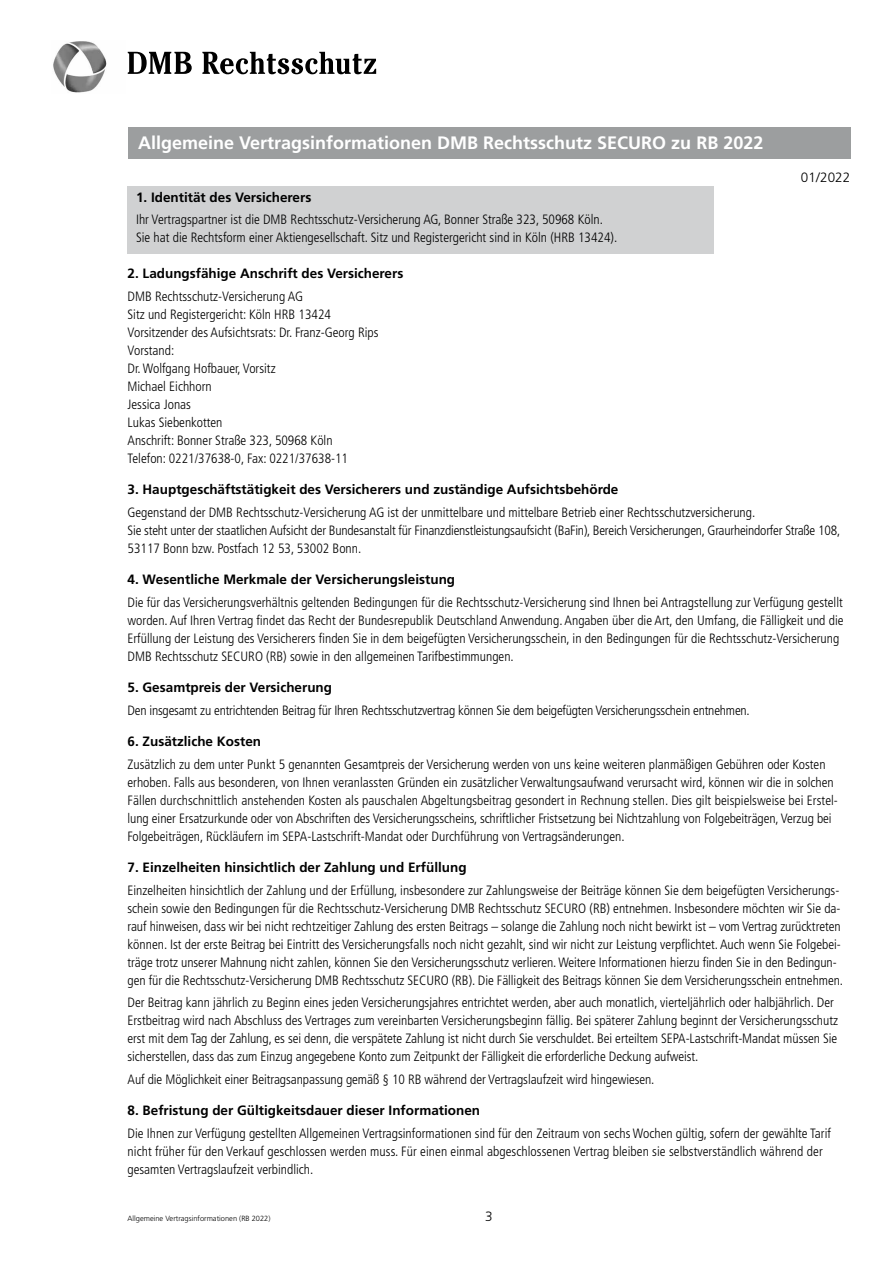
<style>
.page{position:relative;width:893px;height:1263px;background:#fff}
.page>*{position:absolute;margin:0;border:0;box-sizing:border-box;transform-origin:0 0}
.t1{font:700 18px "Frutiger";color:#fff}
.t2{font:300 condensed 13.5px/18px "Frutiger";color:#000}
.t3{font:700 13.5px "Frutiger";color:#000}
.t4{font:300 13.5px "Frutiger";letter-spacing:.01em;color:#000}
.t5{font:300 7.5px "Frutiger";color:#000}
</style>
<div class="page">
<div style="left:128px;top:128px;width:722px;height:31px;background:#9c9e9f"></div>
<div style="left:128px;top:187px;width:586px;height:67px;background:#d0d1d2"></div>
<svg style="left:128px;top:52px;width:64px;height:22px"></svg>
<svg style="left:202px;top:52px;width:174px;height:22px"></svg>
<img style="left:53px;top:41px;width:54px;height:52px">
<h1 class="t1" style="left:138px;top:132px;width:627px">Allgemeine Vertragsinformationen DMB Rechtsschutz SECURO zu RB 2022</h1>
<p class="t4" style="left:801px;top:170px;width:51px">01/2022</p>
<p class="t3" style="left:136px;top:189px;width:177px">1. Identität des Versicherers</p>
<p class="t2" style="left:136px;top:211px;width:483px">Ihr Vertragspartner ist die DMB Rechtsschutz-Versicherung AG, Bonner Straße 323, 50968 Köln.<br>Sie hat die Rechtsform einer Aktiengesellschaft. Sitz und Registergericht sind in Köln (HRB 13424).</p>
<p class="t3" style="left:128px;top:266px;width:277px">2. Ladungsfähige Anschrift des Versicherers</p>
<p class="t2" style="left:128px;top:287px;width:253px">DMB Rechtsschutz-Versicherung AG<br>Sitz und Registergericht: Köln HRB 13424<br>Vorsitzender des Aufsichtsrats: Dr. Franz-Georg Rips<br>Vorstand:<br>Dr. Wolfgang Hofbauer, Vorsitz<br>Michael Eichhorn<br>Jessica Jonas<br>Lukas Siebenkotten<br>Anschrift: Bonner Straße 323, 50968 Köln<br>Telefon: 0221/37638-0, Fax: 0221/37638-11</p>
<p class="t3" style="left:128px;top:482px;width:492px">3. Hauptgeschäftstätigkeit des Versicherers und zuständige Aufsichtsbehörde</p>
<p class="t2" style="left:128px;top:503px;width:714px">Gegenstand der DMB Rechtsschutz-Versicherung AG ist der unmittelbare und mittelbare Betrieb einer Rechtsschutzversicherung.<br>Sie steht unter der staatlichen Aufsicht der Bundesanstalt für Finanzdienstleistungsaufsicht (BaFin), Bereich Versicherungen, Graurheindorfer Straße 108,<br>53117 Bonn bzw. Postfach 12 53, 53002 Bonn.</p>
<p class="t3" style="left:128px;top:572px;width:329px">4. Wesentliche Merkmale der Versicherungsleistung</p>
<p class="t2" style="left:128px;top:593px;width:717px">Die für das Versicherungsverhältnis geltenden Bedingungen für die Rechtsschutz-Versicherung sind Ihnen bei Antragstellung zur Verfügung gestellt worden. Auf Ihren Vertrag findet das Recht der Bundesrepublik Deutschland Anwendung. Angaben über die Art, den Umfang, die Fälligkeit und die Erfüllung der Leistung des Versicherers finden Sie in dem beigefügten Versicherungsschein, in den Bedingungen für die Rechtsschutz-Versicherung DMB Rechtsschutz SECURO (RB) sowie in den allgemeinen Tarifbestimmungen.</p>
<p class="t3" style="left:128px;top:680px;width:206px">5. Gesamtpreis der Versicherung</p>
<p class="t2" style="left:128px;top:701px;width:624px">Den insgesamt zu entrichtenden Beitrag für Ihren Rechtsschutzvertrag können Sie dem beigefügten Versicherungsschein entnehmen.</p>
<p class="t3" style="left:128px;top:734px;width:135px">6. Zusätzliche Kosten</p>
<p class="t2" style="left:128px;top:755px;width:712px">Zusätzlich zu dem unter Punkt 5 genannten Gesamtpreis der Versicherung werden von uns keine weiteren planmäßigen Gebühren oder Kosten erhoben. Falls aus besonderen, von Ihnen veranlassten Gründen ein zusätzlicher Verwaltungsaufwand verursacht wird, können wir die in solchen Fällen durchschnittlich anstehenden Kosten als pauschalen Abgeltungsbeitrag gesondert in Rechnung stellen. Dies gilt beispielsweise bei Erstel&shy;lung einer Ersatzurkunde oder von Abschriften des Versicherungsscheins, schriftlicher Fristsetzung bei Nichtzahlung von Folgebeiträgen, Verzug bei Folgebeiträgen, Rückläufern im SEPA-Lastschrift-Mandat oder Durchführung von Vertragsänderungen.</p>
<p class="t3" style="left:128px;top:860px;width:341px">7. Einzelheiten hinsichtlich der Zahlung und Erfüllung</p>
<p class="t2" style="left:128px;top:881px;width:717px">Einzelheiten hinsichtlich der Zahlung und der Erfüllung, insbesondere zur Zahlungsweise der Beiträge können Sie dem beigefügten Versicherungs&shy;schein sowie den Bedingungen für die Rechtsschutz-Versicherung DMB Rechtsschutz SECURO (RB) entnehmen. Insbesondere möchten wir Sie da&shy;rauf hinweisen, dass wir bei nicht rechtzeitiger Zahlung des ersten Beitrags – solange die Zahlung noch nicht bewirkt ist – vom Vertrag zurücktreten können. Ist der erste Beitrag bei Eintritt des Versicherungsfalls noch nicht gezahlt, sind wir nicht zur Leistung verpflichtet. Auch wenn Sie Folgebei&shy;träge trotz unserer Mahnung nicht zahlen, können Sie den Versicherungsschutz verlieren. Weitere Informationen hierzu finden Sie in den Bedingun&shy;gen für die Rechtsschutz-Versicherung DMB Rechtsschutz SECURO (RB). Die Fälligkeit des Beitrags können Sie dem Versicherungsschein entnehmen.</p>
<p class="t2" style="left:128px;top:994px;width:712px">Der Beitrag kann jährlich zu Beginn eines jeden Versicherungsjahres entrichtet werden, aber auch monatlich, vierteljährlich oder halbjährlich. Der Erstbeitrag wird nach Abschluss des Vertrages zum vereinbarten Versicherungsbeginn fällig. Bei späterer Zahlung beginnt der Versicherungsschutz erst mit dem Tag der Zahlung, es sei denn, die verspätete Zahlung ist nicht durch Sie verschuldet. Bei erteiltem SEPA-Lastschrift-Mandat müssen Sie sicherstellen, dass das zum Einzug angegebene Konto zum Zeitpunkt der Fälligkeit die erforderliche Deckung aufweist.</p>
<p class="t2" style="left:128px;top:1070px;width:528px">Auf die Möglichkeit einer Beitragsanpassung gemäß § 10 RB während der Vertragslaufzeit wird hingewiesen.</p>
<p class="t3" style="left:128px;top:1103px;width:354px">8. Befristung der Gültigkeitsdauer dieser Informationen</p>
<p class="t2" style="left:128px;top:1124px;width:705px">Die Ihnen zur Verfügung gestellten Allgemeinen Vertragsinformationen sind für den Zeitraum von sechs Wochen gültig, sofern der gewählte Tarif nicht früher für den Verkauf geschlossen werden muss. Für einen einmal abgeschlossenen Vertrag bleiben sie selbstverständlich während der gesamten Vertragslaufzeit verbindlich.</p>
<p class="t5" style="left:128px;top:1214px;width:144px">Allgemeine Vertragsinformationen (RB 2022)</p>
<p class="t4" style="left:485px;top:1209px;width:9px">3</p>
</div>
